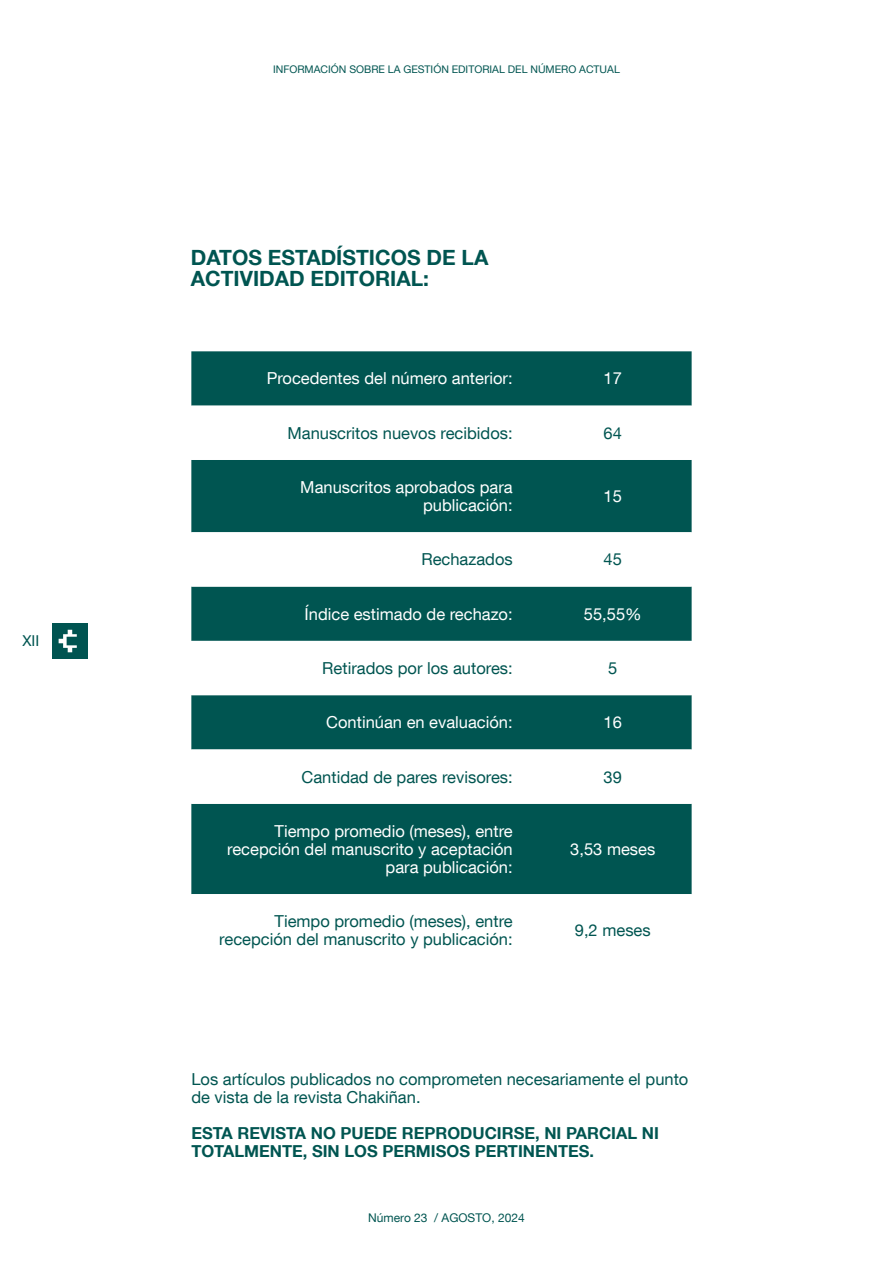
<style>
.page{position:relative;width:893px;height:1263px;background:#fff}
.page>*{position:absolute;margin:0;border:0;box-sizing:border-box;transform-origin:0 0}
.t1{font:700 21px "Helvetica Neue LT Com";color:#005551}
.t2{font:16.5px/18px "Helvetica Neue LT Com";color:#005551}
.t3{font:16.5px/18px "Helvetica Neue LT Com";color:#fff;text-align:right}
.t4{font:700 16.5px/18px "Helvetica Neue LT Com";color:#005551}
.t5{font:15px "Helvetica Neue LT Com";color:#005551}
.t6{font:12px "Helvetica Neue LT Com";color:#005551}
.t7{font:10.5px "Helvetica Neue LT Com";color:#005551}
</style>
<div class="page">
<div style="left:52px;top:623px;width:35px;height:35px;background:#005451"></div>
<svg style="left:59px;top:630px;width:18px;height:22px"></svg>
<div style="left:191px;top:351px;width:501px;height:55px;background:#005551"></div>
<svg style="left:191px;top:460px;width:501px;height:434px;fill:#005551"></svg>
<p class="t5" style="left:22px;top:631px;width:18px">XII</p>
<p class="t7" style="left:273px;top:63px;width:348px">INFORMACIÓN SOBRE LA GESTIÓN EDITORIAL DEL NÚMERO ACTUAL</p>
<p class="t1" style="left:191px;top:244px;width:299px">DATOS ESTADÍSTICOS DE LA</p>
<p class="t1" style="left:191px;top:265px;width:240px">ACTIVIDAD EDITORIAL:</p>
<p class="t3" style="left:267px;top:369px;width:248px">Procedentes del número anterior:</p>
<p class="t3" style="left:604px;top:369px;width:20px">17</p>
<p class="t2" style="left:287px;top:423px;width:227px">Manuscritos nuevos recibidos:</p>
<p class="t2" style="left:604px;top:423px;width:20px">64</p>
<p class="t3" style="left:300px;top:478px;width:214px">Manuscritos aprobados para publicación:</p>
<p class="t3" style="left:604px;top:487px;width:20px">15</p>
<p class="t2" style="left:421px;top:550px;width:93px">Rechazados</p>
<p class="t2" style="left:604px;top:550px;width:20px">45</p>
<p class="t3" style="left:305px;top:604px;width:210px">Índice estimado de rechazo:</p>
<p class="t3" style="left:584px;top:604px;width:59px">55,55%</p>
<p class="t2" style="left:322px;top:659px;width:192px">Retirados por los autores:</p>
<p class="t2" style="left:608px;top:659px;width:11px">5</p>
<p class="t3" style="left:326px;top:713px;width:188px">Continúan en evaluación:</p>
<p class="t3" style="left:604px;top:713px;width:20px">16</p>
<p class="t2" style="left:301px;top:767px;width:213px">Cantidad de pares revisores:</p>
<p class="t2" style="left:604px;top:767px;width:20px">39</p>
<p class="t3" style="left:227px;top:821px;width:287px">Tiempo promedio (meses), entre recepción del manuscrito y aceptación para publicación:</p>
<p class="t3" style="left:570px;top:839px;width:86px">3,53 meses</p>
<p class="t2" style="left:219px;top:912px;width:295px;text-align:right">Tiempo promedio (meses), entre recepción del manuscrito y publicación:</p>
<p class="t2" style="left:575px;top:921px;width:77px">9,2 meses</p>
<p class="t2" style="left:191px;top:1069px;width:498px">Los artículos publicados no comprometen necesariamente el punto de vista de la revista Chakiñan.</p>
<p class="t4" style="left:191px;top:1123px;width:469px">ESTA REVISTA NO PUEDE REPRODUCIRSE, NI PARCIAL NI<br>TOTALMENTE, SIN LOS PERMISOS PERTINENTES.</p>
<p class="t6" style="left:368px;top:1211px;width:158px">Número 23 / AGOSTO, 2024</p>
</div>
